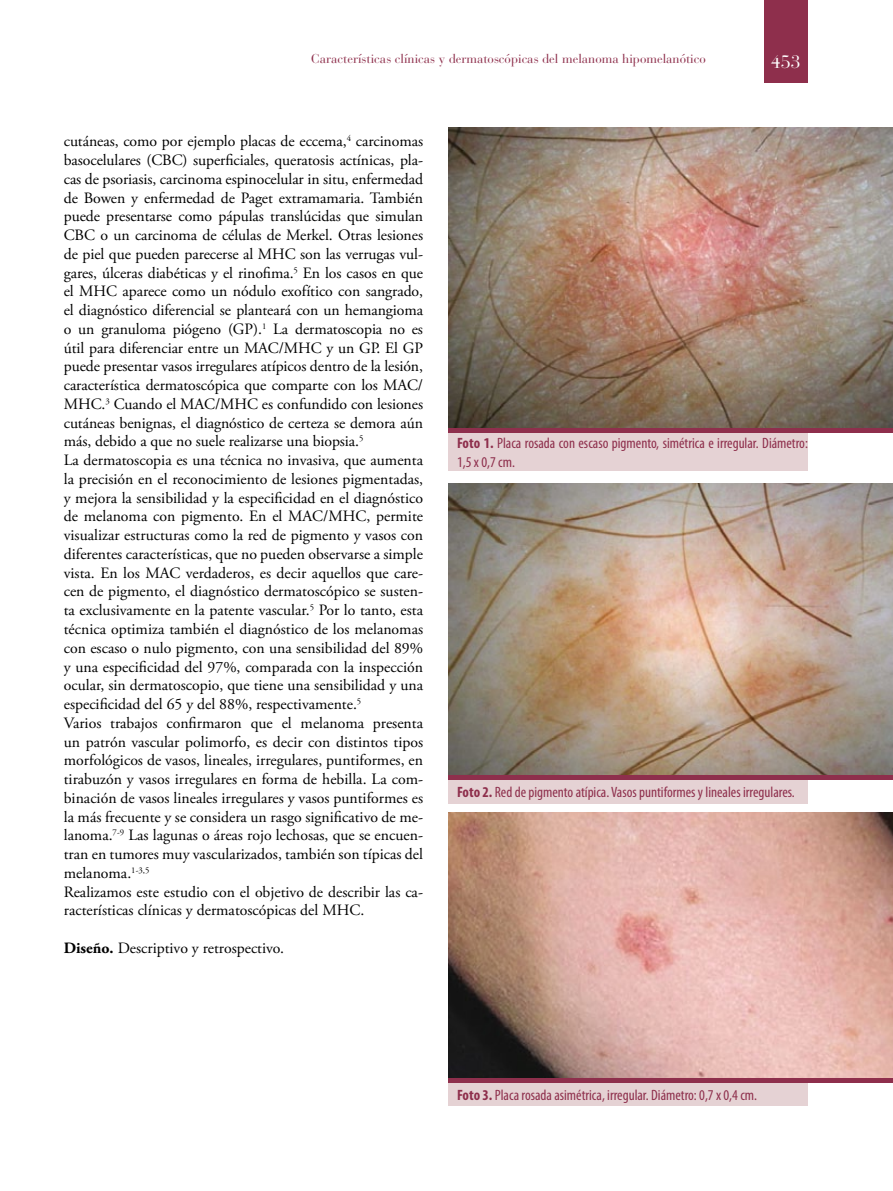
<style>
.page{position:relative;width:893px;height:1191px;background:#fff}
.page>*{position:absolute;margin:0;border:0;box-sizing:border-box;transform-origin:0 0}
.t1{font:18px "Bauer Bodoni";color:#fff}
.t2{font:15.75px/18.8px "Adobe Garamond Pro";color:#000}
.t3{font:condensed 15px/18.8px "Myriad Pro";color:#8e2f4c}
.t4{font:12.75px "Bauer Bodoni";color:#8e2f4c}
.s1{font-weight:700}
</style>
<div class="page">
<div style="left:764px;top:0;width:44px;height:82px;background:#8e2f4c"></div>
<img style="left:449px;top:128px;width:444px;height:300px">
<img style="left:449px;top:483px;width:444px;height:291px">
<div style="left:449px;top:432px;width:359px;height:38px;background:#e5d2d4"></div>
<div style="left:449px;top:780px;width:359px;height:23px;background:#e5d2d4"></div>
<hr style="left:449px;top:428px;width:444px;height:4px;background:#8e2f4c">
<div style="left:449px;top:775px;width:444px;height:5px;background:#8e2f4c"></div>
<img style="left:449px;top:812px;width:444px;height:265px">
<div style="left:449px;top:1082px;width:359px;height:24px;background:#e5d2d4"></div>
<div style="left:449px;top:1077px;width:444px;height:5px;background:#8e2f4c"></div>
<p class="t4" style="left:311px;top:51px;width:396px">Características clínicas y dermatoscópicas del melanoma hipomelanótico</p>
<p class="t1" style="left:771px;top:51px;width:32px">453</p>
<p class="t2" style="left:64px;top:133px;width:361px">cutáneas, como por ejemplo placas de eccema,<sup>4</sup> carcinomas basocelulares (CBC) superficiales, queratosis actínicas, pla&shy;cas de psoriasis, carcinoma espinocelular in situ, enfermedad de Bowen y enfermedad de Paget extramamaria. También puede presentarse como pápulas translúcidas que simulan CBC o un carcinoma de células de Merkel. Otras lesiones de piel que pueden parecerse al MHC son las verrugas vul&shy;gares, úlceras diabéticas y el rinofima.<sup>5</sup> En los casos en que el MHC aparece como un nódulo exofítico con sangrado, el diagnóstico diferencial se planteará con un hemangioma o un granuloma piógeno (GP).<sup>1</sup> La dermatoscopia no es útil para diferenciar entre un MAC/MHC y un GP. El GP puede presentar vasos irregulares atípicos dentro de la lesión, característica dermatoscópica que comparte con los MAC/ MHC.<sup>3</sup> Cuando el MAC/MHC es confundido con lesiones cutáneas benignas, el diagnóstico de certeza se demora aún más, debido a que no suele realizarse una biopsia.<sup>5<br></sup>La dermatoscopia es una técnica no invasiva, que aumenta la precisión en el reconocimiento de lesiones pigmentadas, y mejora la sensibilidad y la especificidad en el diagnóstico de melanoma con pigmento. En el MAC/MHC, permite visualizar estructuras como la red de pigmento y vasos con diferentes características, que no pueden observarse a simple vista. En los MAC verdaderos, es decir aquellos que care&shy;cen de pigmento, el diagnóstico dermatoscópico se susten&shy;ta exclusivamente en la patente vascular.<sup>5</sup> Por lo tanto, esta técnica optimiza también el diagnóstico de los melanomas con escaso o nulo pigmento, con una sensibilidad del 89% y una especificidad del 97%, comparada con la inspección ocular, sin dermatoscopio, que tiene una sensibilidad y una especificidad del 65 y del 88%, respectivamente.<sup>5<br></sup>Varios trabajos confirmaron que el melanoma presenta un patrón vascular polimorfo, es decir con distintos tipos morfológicos de vasos, lineales, irregulares, puntiformes, en tirabuzón y vasos irregulares en forma de hebilla. La com&shy;binación de vasos lineales irregulares y vasos puntiformes es la más frecuente y se considera un rasgo significativo de me&shy;lanoma.<sup>7-9</sup> Las lagunas o áreas rojo lechosas, que se encuen&shy;tran en tumores muy vascularizados, también son típicas del melanoma.<sup>1-3,5<br></sup>Realizamos este estudio con el objetivo de describir las ca&shy;racterísticas clínicas y dermatoscópicas del MHC.</p>
<p class="t2" style="left:64px;top:939px;width:222px"><span class="s1">Diseño.</span> Descriptivo y retrospectivo.</p>
<p class="t3" style="left:457px;top:433px;width:352px"><span class="s1">Foto 1.</span> Placa rosada con escaso pigmento, simétrica e irregular. Diámetro:<br>1,5 x 0,7 cm.</p>
<p class="t3" style="left:457px;top:782px;width:339px"><span class="s1">Foto 2.</span> Red de pigmento atípica. Vasos puntiformes y lineales irregulares.</p>
<p class="t3" style="left:457px;top:1085px;width:301px"><span class="s1">Foto 3.</span> Placa rosada asimétrica, irregular. Diámetro: 0,7 x 0,4 cm.</p>
</div>
